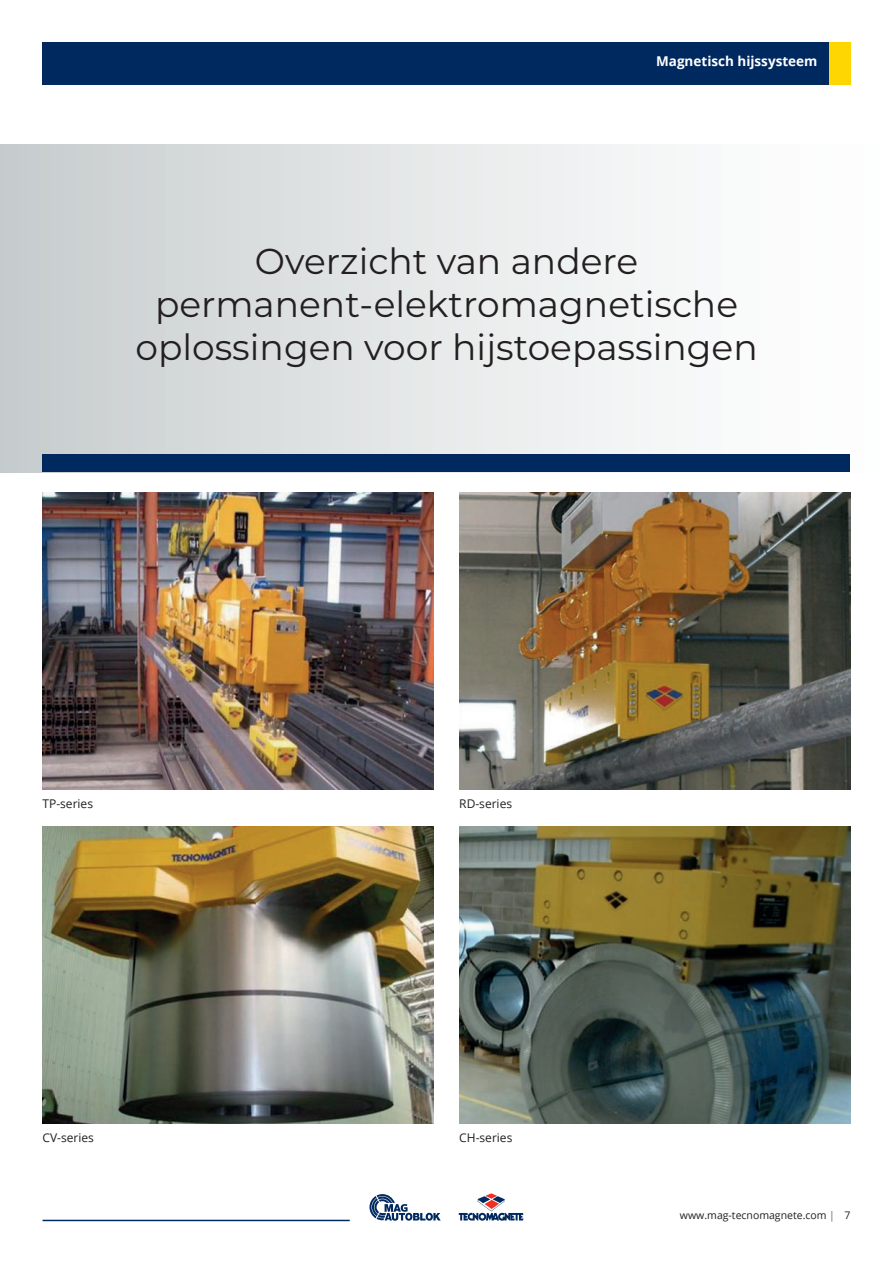
<style>
.page{position:relative;width:893px;height:1263px;background:#fff}
.page>*{position:absolute;margin:0;border:0;box-sizing:border-box;transform-origin:0 0}
.t1{font:36px/43.2px "Montserrat";color:#231f20;text-align:center}
.t2{font:700 13.5px "Open Sans";color:#fff}
.t3{font:12px "Open Sans";color:#231f20}
.t4{font:10.5px "Open Sans";color:#231f20}
.s1{font-weight:300}
</style>
<div class="page">
<div style="left:43px;top:43px;width:807px;height:42px;background:#002960"></div>
<div style="left:829px;top:43px;width:21px;height:42px;background:#fed702"></div>
<svg style="left:369px;top:1194px;width:72px;height:27px"></svg>
<svg style="left:459px;top:1193px;width:64px;height:28px"></svg>
<hr style="left:43px;top:1220px;width:307px;height:1px;background:#002960">
<div style="left:0;top:145px;width:893px;height:327px;background:linear-gradient(to right,#c8cecf,#fff)"></div>
<img style="left:43px;top:826px;width:391px;height:298px">
<img style="left:459px;top:826px;width:391px;height:298px">
<img style="left:43px;top:492px;width:391px;height:298px">
<img style="left:459px;top:492px;width:391px;height:298px">
<img style="left:0;top:145px;width:1px;height:327px">
<div style="left:43px;top:454px;width:807px;height:18px;background:#002960"></div>
<p class="t2" style="left:656px;top:52px;width:163px">Magnetisch hijssysteem</p>
<p class="t1" style="left:135px;top:238px;width:624px">Overzicht van andere permanent-elektromagnetische oplossingen voor hijstoepassingen</p>
<p class="t3" style="left:43px;top:795px;width:52px">TP-series</p>
<p class="t3" style="left:459px;top:795px;width:54px">RD-series</p>
<p class="t3" style="left:43px;top:1129px;width:53px">CV-series</p>
<p class="t3" style="left:459px;top:1129px;width:55px">CH-series</p>
<p class="t4" style="left:680px;top:1208px;width:172px">www.mag-tecnomagnete.com <span class="s1">|</span> 7</p>
</div>
